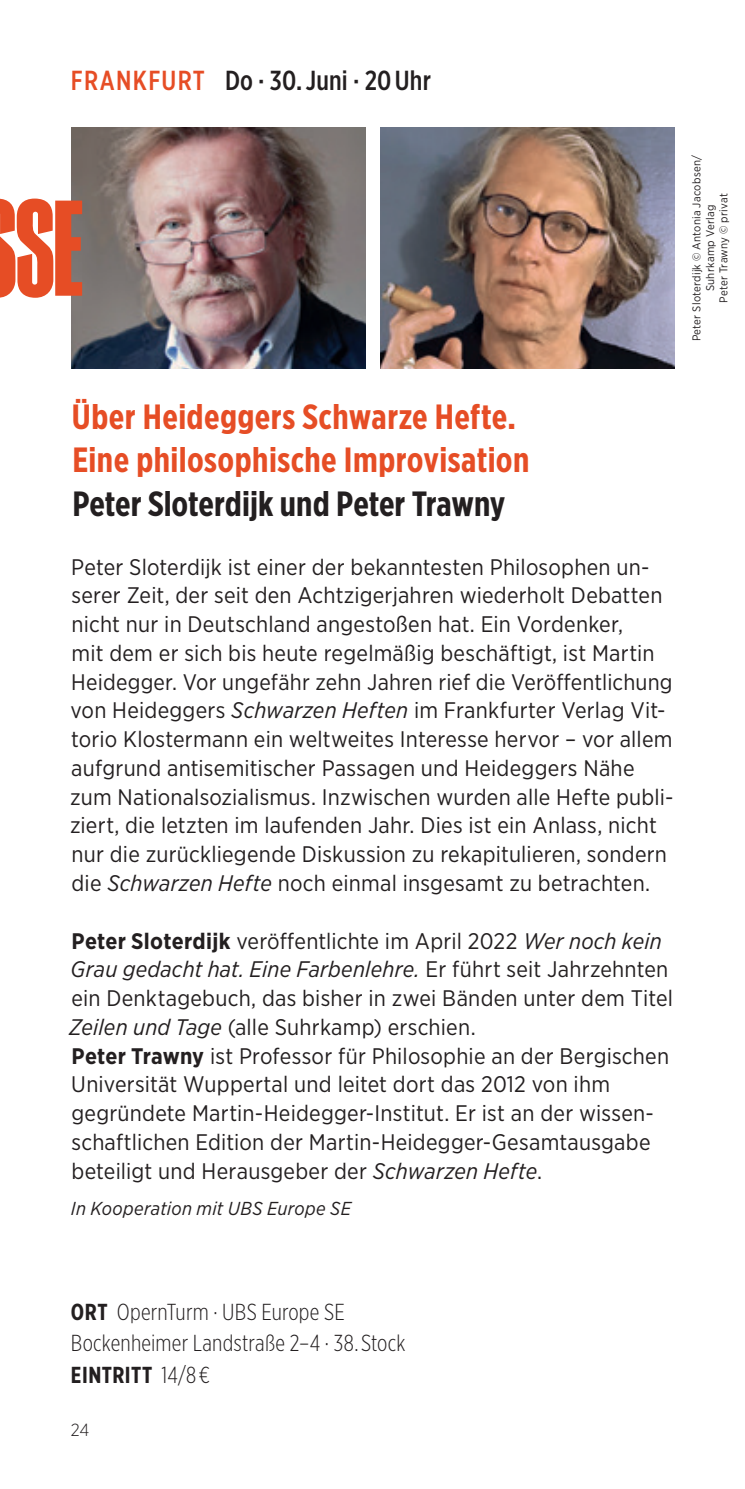
<style>
.page{position:relative;width:745px;height:1489px;background:#fff}
.page>*{position:absolute;margin:0;border:0;box-sizing:border-box;transform-origin:0 0}
.t1{font:700 35px/43.8px "Gotham X Narrow";letter-spacing:.015em;color:#e64d25}
.t2{font:700 35px "Gotham X Narrow";color:#231f20}
.t3{font:500 27.5px "Gotham X Narrow";letter-spacing:.025em;color:#231f20}
.t4{font:300 23px/31.2px "Gotham X Narrow";letter-spacing:.01em;color:#231f20}
.t5{font:22.5px/28.8px "Gotham Narrow";letter-spacing:.01em;color:#231f20}
.t6{font:italic 18.75px "Gotham Narrow";letter-spacing:.02em;color:#231f20}
.t7{font:300 17.5px "Gotham Narrow";color:#231f20}
.t8{font:11.25px/13.5px "Gotham Narrow";letter-spacing:.02em;color:#231f20;text-align:center}
.s1{color:#e64d25}
.s2{font-style:italic}
.s3{font-weight:700}
</style>
<div class="page">
<img style="left:71px;top:128px;width:294px;height:241px">
<img style="left:380px;top:128px;width:294px;height:241px">
<svg style="left:0;top:198px;width:82px;height:100px"></svg>
<p class="t3" style="left:71px;top:64px;width:361px"><span class="s1">FRANKFURT</span> Do · 30. Juni · 20 Uhr</p>
<p class="t8" style="left:689px;top:341px;width:188px;rotate:-90deg">Peter Sloterdijk © Antonia Jacobsen/<br>Suhrkamp Verlag<br>Peter Trawny © privat</p>
<h1 class="t1" style="left:72px;top:394px;width:458px">Über Heideggers Schwarze Hefte.<br>Eine philosophische Improvisation</h1>
<h1 class="t2" style="left:72px;top:482px;width:434px">Peter Sloterdijk und Peter Trawny</h1>
<p class="t5" style="left:70px;top:551px;width:604px">Peter Sloterdijk ist einer der bekanntesten Philosophen un&shy;serer Zeit, der seit den Achtzigerjahren wiederholt Debatten nicht nur in Deutschland angestoßen hat. Ein Vordenker,<br>mit dem er sich bis heute regelmäßig beschäftigt, ist Martin Heidegger. Vor ungefähr zehn Jahren rief die Veröffentlichung von Heideggers <span class="s2">Schwarzen Heften</span> im Frankfurter Verlag Vit&shy;torio Klostermann ein weltweites Interesse hervor – vor allem aufgrund antisemitischer Passagen und Heideggers Nähe zum Nationalsozialismus. Inzwischen wurden alle Hefte publi&shy;ziert, die letzten im laufenden Jahr. Dies ist ein Anlass, nicht nur die zurückliegende Diskussion zu rekapitulieren, sondern die <span class="s2">Schwarzen Hefte</span> noch einmal insgesamt zu betrachten.</p>
<p class="t5" style="left:69px;top:925px;width:605px"><span class="s3">Peter Sloterdijk</span> veröffentlichte im April 2022 <span class="s2">Wer noch kein Grau gedacht hat. Eine Farbenlehre.</span> Er führt seit Jahrzehnten ein Denktagebuch, das bisher in zwei Bänden unter dem Titel <span class="s2">Zeilen und Tage</span> (alle Suhrkamp) erschien.<br><span class="s3">Peter Trawny</span> ist Professor für Philosophie an der Bergischen Universität Wuppertal und leitet dort das 2012 von ihm gegründete Martin-Heidegger-Institut. Er ist an der wissen&shy;schaftlichen Edition der Martin-Heidegger-Gesamtausgabe beteiligt und Herausgeber der <span class="s2">Schwarzen Hefte</span>.</p>
<p class="t6" style="left:71px;top:1196px;width:282px">In Kooperation mit UBS Europe SE</p>
<p class="t4" style="left:71px;top:1295px;width:336px"><span class="s3">ORT</span> OpernTurm · UBS Europe SE<br>Bockenheimer Landstraße 2–4 · 38. Stock<br><span class="s3">EINTRITT</span> 14/8 €</p>
<p class="t7" style="left:71px;top:1418px;width:20px">24</p>
</div>
